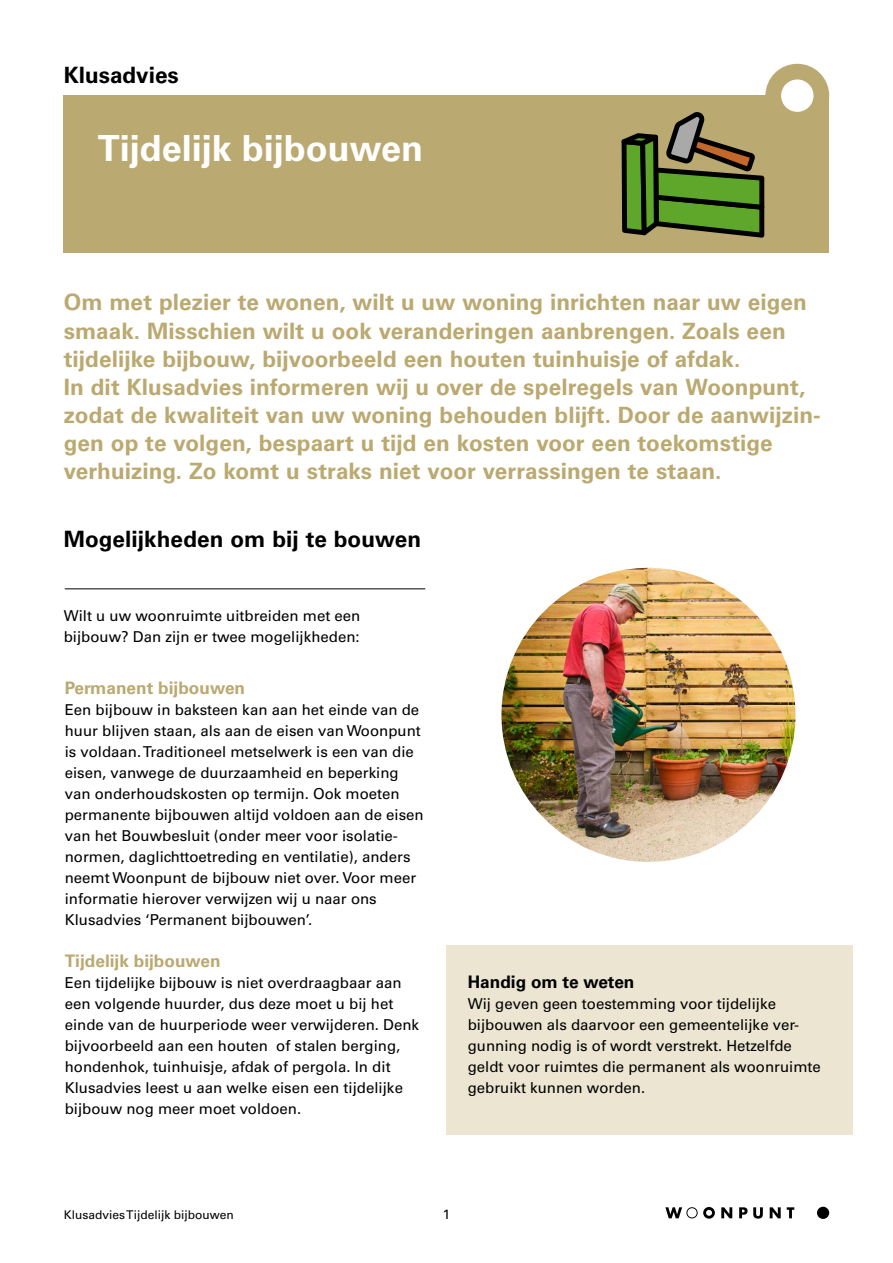
<style>
.page{position:relative;width:893px;height:1263px;background:#fff}
.page>*{position:absolute;margin:0;border:0;box-sizing:border-box;transform-origin:0 0}
.t1{font:700 36px "Univers";color:#fff}
.t2{font:700 22.5px/28.2px "Univers";letter-spacing:.005em;color:#baa971}
.t3{font:700 22.5px "Univers";color:#000}
.t4{font:700 17.25px "Univers";color:#baa971}
.t5{font:700 17.25px "Univers";color:#000}
.t6{font:15px/21px "Univers";color:#000}
.t7{font:13.5px "Univers";color:#000}
.t8{font:12px "Univers";color:#000}
</style>
<div class="page">
<svg style="left:665px;top:1207px;width:50px;height:12px"></svg>
<svg style="left:721px;top:1207px;width:11px;height:11px"></svg>
<svg style="left:739px;top:1207px;width:8px;height:11px"></svg>
<svg style="left:753px;top:1207px;width:10px;height:11px"></svg>
<svg style="left:770px;top:1207px;width:11px;height:11px"></svg>
<svg style="left:787px;top:1207px;width:7px;height:11px"></svg>
<div style="left:817px;top:1207px;width:12px;height:12px;background:#000;border-radius:50%"></div>
<div style="left:64px;top:96px;width:765px;height:157px;background:#baa971"></div>
<hr style="left:65px;top:589px;width:360px;height:1px;background:#000">
<div style="left:446px;top:946px;width:407px;height:189px;background:#ece5d2"></div>
<img style="left:501px;top:568px;width:294px;height:294px;border-radius:147px">
<svg style="left:622px;top:64px;width:207px;height:174px"></svg>
<h2 class="t3" style="left:64px;top:62px;width:117px">Klusadvies</h2>
<h1 class="t1" style="left:98px;top:127px;width:327px">Tijdelijk bijbouwen</h1>
<p class="t2" style="left:64px;top:289px;width:758px">Om met plezier te wonen, wilt u uw woning inrichten naar uw eigen smaak. Misschien wilt u ook veranderingen aanbrengen. Zoals een tijdelijke bijbouw, bijvoorbeeld een houten tuinhuisje of afdak.<br>In dit Klusadvies informeren wij u over de spelregels van Woonpunt, zodat de kwaliteit van uw woning behouden blijft. Door de aanwijzin&shy;gen op te volgen, bespaart u tijd en kosten voor een toekomstige verhuizing. Zo komt u straks niet voor verrassingen te staan.</p>
<h2 class="t3" style="left:64px;top:526px;width:359px">Mogelijkheden om bij te bouwen</h2>
<p class="t6" style="left:64px;top:606px;width:298px">Wilt u uw woonruimte uitbreiden met een bijbouw? Dan zijn er twee mogelijkheden:</p>
<p class="t4" style="left:65px;top:678px;width:182px">Permanent bijbouwen</p>
<p class="t6" style="left:65px;top:699px;width:361px">Een bijbouw in baksteen kan aan het einde van de huur blijven staan, als aan de eisen van Woonpunt is voldaan. Traditioneel metselwerk is een van die eisen, vanwege de duurzaamheid en beperking van onderhoudskosten op termijn. Ook moeten permanente bijbouwen altijd voldoen aan de eisen van het Bouwbesluit (onder meer voor isolatie&shy;normen, daglichttoetreding en ventilatie), anders neemt Woonpunt de bijbouw niet over. Voor meer informatie hierover verwijzen wij u naar ons Klusadvies ‘Permanent bijbouwen’.</p>
<p class="t4" style="left:65px;top:951px;width:157px">Tijdelijk bijbouwen</p>
<p class="t6" style="left:65px;top:972px;width:356px">Een tijdelijke bijbouw is niet overdraagbaar aan een volgende huurder, dus deze moet u bij het einde van de huurperiode weer verwijderen. Denk bijvoorbeeld aan een houten of stalen berging, hondenhok, tuinhuisje, afdak of pergola. In dit Klusadvies leest u aan welke eisen een tijdelijke bijbouw nog meer moet voldoen.</p>
<p class="t5" style="left:468px;top:972px;width:168px">Handig om te weten</p>
<p class="t6" style="left:468px;top:993px;width:355px">Wij geven geen toestemming voor tijdelijke bijbouwen als daarvoor een gemeentelijke ver&shy;gunning nodig is of wordt verstrekt. Hetzelfde geldt voor ruimtes die permanent als woonruimte gebruikt kunnen worden.</p>
<p class="t8" style="left:64px;top:1207px;width:172px">Klusadvies Tijdelijk bijbouwen</p>
<p class="t7" style="left:443px;top:1206px;width:9px">1</p>
</div>
